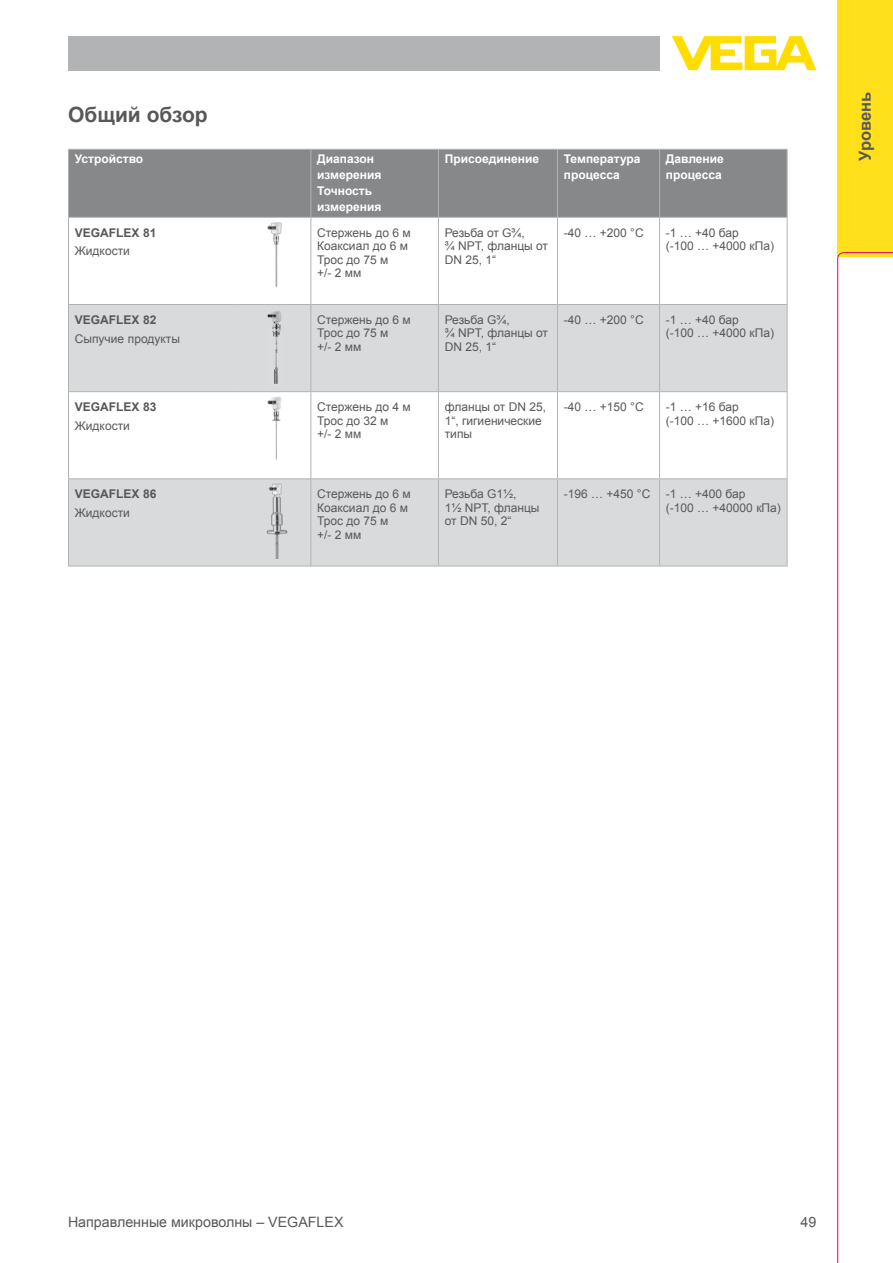
<style>
.page{position:relative;width:893px;height:1263px;background:#fff}
.page>*{position:absolute;margin:0;border:0;box-sizing:border-box;transform-origin:0 0}
.t1{font:700 21px "Arial";color:#58585a}
.t2{font:700 16.5px "Arial";color:#58585a}
.t3{font:14.25px "Arial";color:#58585a}
.t4{font:12px/13.5px "Arial";color:#58585a}
.t5{font:700 12px/15.8px "Arial";color:#fff}
.t6{font:700 12px "Arial";color:#58585a}
</style>
<div class="page">
<div style="left:68px;top:36px;width:591px;height:34px;background:#b1b3b4"></div>
<svg style="left:672px;top:36px;width:144px;height:34px"></svg>
<div style="left:838px;top:0;width:55px;height:257px;background:#ffe01a"></div>
<div style="left:69px;top:150px;width:718px;height:67px;background:#87888a"></div>
<svg style="left:69px;top:305px;width:718px;height:261px;fill:#d9dadb"></svg>
<hr style="left:68px;top:149px;width:171px;height:1px;background:#b1b3b4">
<hr style="left:68px;top:150px;width:1px;height:67px;background:#b1b3b4">
<hr style="left:239px;top:149px;width:72px;height:1px;background:#b1b3b4">
<hr style="left:311px;top:149px;width:127px;height:1px;background:#b1b3b4">
<hr style="left:310px;top:150px;width:1px;height:67px;background:#b1b3b4">
<hr style="left:438px;top:149px;width:119px;height:1px;background:#b1b3b4">
<hr style="left:438px;top:150px;width:1px;height:67px;background:#b1b3b4">
<hr style="left:557px;top:149px;width:103px;height:1px;background:#b1b3b4">
<hr style="left:557px;top:150px;width:1px;height:67px;background:#b1b3b4">
<hr style="left:660px;top:149px;width:128px;height:1px;background:#b1b3b4">
<hr style="left:659px;top:150px;width:1px;height:67px;background:#b1b3b4">
<hr style="left:787px;top:150px;width:1px;height:67px;background:#b1b3b4">
<hr style="left:68px;top:217px;width:171px;height:1px;background:#b1b3b4">
<hr style="left:239px;top:217px;width:72px;height:1px;background:#b1b3b4">
<hr style="left:311px;top:217px;width:127px;height:1px;background:#b1b3b4">
<hr style="left:438px;top:217px;width:119px;height:1px;background:#b1b3b4">
<hr style="left:438px;top:218px;width:1px;height:86px;background:#b1b3b4">
<hr style="left:557px;top:217px;width:103px;height:1px;background:#b1b3b4">
<hr style="left:557px;top:218px;width:1px;height:86px;background:#b1b3b4">
<hr style="left:660px;top:217px;width:128px;height:1px;background:#b1b3b4">
<hr style="left:659px;top:218px;width:1px;height:86px;background:#b1b3b4">
<hr style="left:787px;top:218px;width:1px;height:86px;background:#b1b3b4">
<hr style="left:68px;top:304px;width:171px;height:1px;background:#b1b3b4">
<hr style="left:239px;top:304px;width:72px;height:1px;background:#b1b3b4">
<hr style="left:311px;top:304px;width:127px;height:1px;background:#b1b3b4">
<hr style="left:438px;top:304px;width:119px;height:1px;background:#b1b3b4">
<hr style="left:438px;top:305px;width:1px;height:86px;background:#b1b3b4">
<hr style="left:557px;top:304px;width:103px;height:1px;background:#b1b3b4">
<hr style="left:557px;top:305px;width:1px;height:86px;background:#b1b3b4">
<hr style="left:660px;top:304px;width:128px;height:1px;background:#b1b3b4">
<hr style="left:659px;top:305px;width:1px;height:86px;background:#b1b3b4">
<hr style="left:787px;top:305px;width:1px;height:86px;background:#b1b3b4">
<hr style="left:68px;top:391px;width:171px;height:1px;background:#b1b3b4">
<hr style="left:239px;top:391px;width:72px;height:1px;background:#b1b3b4">
<hr style="left:311px;top:391px;width:127px;height:1px;background:#b1b3b4">
<hr style="left:438px;top:391px;width:119px;height:1px;background:#b1b3b4">
<hr style="left:438px;top:392px;width:1px;height:86px;background:#b1b3b4">
<hr style="left:557px;top:391px;width:103px;height:1px;background:#b1b3b4">
<hr style="left:557px;top:392px;width:1px;height:86px;background:#b1b3b4">
<hr style="left:660px;top:391px;width:128px;height:1px;background:#b1b3b4">
<hr style="left:659px;top:392px;width:1px;height:86px;background:#b1b3b4">
<hr style="left:787px;top:392px;width:1px;height:86px;background:#b1b3b4">
<hr style="left:68px;top:478px;width:171px;height:1px;background:#b1b3b4">
<hr style="left:239px;top:478px;width:72px;height:1px;background:#b1b3b4">
<hr style="left:311px;top:478px;width:127px;height:1px;background:#b1b3b4">
<hr style="left:438px;top:478px;width:119px;height:1px;background:#b1b3b4">
<hr style="left:438px;top:479px;width:1px;height:87px;background:#b1b3b4">
<hr style="left:557px;top:478px;width:103px;height:1px;background:#b1b3b4">
<hr style="left:557px;top:479px;width:1px;height:87px;background:#b1b3b4">
<hr style="left:660px;top:478px;width:128px;height:1px;background:#b1b3b4">
<hr style="left:659px;top:479px;width:1px;height:87px;background:#b1b3b4">
<hr style="left:787px;top:479px;width:1px;height:87px;background:#b1b3b4">
<hr style="left:68px;top:566px;width:171px;height:1px;background:#b1b3b4">
<hr style="left:239px;top:566px;width:72px;height:1px;background:#b1b3b4">
<hr style="left:311px;top:566px;width:127px;height:1px;background:#b1b3b4">
<hr style="left:438px;top:566px;width:119px;height:1px;background:#b1b3b4">
<hr style="left:557px;top:566px;width:103px;height:1px;background:#b1b3b4">
<hr style="left:660px;top:566px;width:128px;height:1px;background:#b1b3b4">
<hr style="left:68px;top:218px;width:1px;height:86px;background:#b1b3b4">
<hr style="left:68px;top:305px;width:1px;height:86px;background:#b1b3b4">
<hr style="left:68px;top:392px;width:1px;height:86px;background:#b1b3b4">
<hr style="left:68px;top:479px;width:1px;height:87px;background:#b1b3b4">
<hr style="left:310px;top:218px;width:1px;height:86px;background:#b1b3b4">
<hr style="left:310px;top:305px;width:1px;height:86px;background:#b1b3b4">
<hr style="left:310px;top:392px;width:1px;height:86px;background:#b1b3b4">
<hr style="left:310px;top:479px;width:1px;height:87px;background:#b1b3b4">
<img style="left:268px;top:223px;width:13px;height:65px">
<div style="left:249px;top:310px;width:51px;height:76px;background:#d9dadb"></div>
<img style="left:268px;top:311px;width:13px;height:73px">
<img style="left:267px;top:397px;width:15px;height:76px">
<div style="left:249px;top:483px;width:51px;height:79px;background:#d9dadb"></div>
<img style="left:266px;top:484px;width:22px;height:75px">
<svg style="left:837px;top:252px;width:56px;height:1011px"></svg>
<h1 class="t1" style="left:68px;top:100px;width:141px">Общий обзор</h1>
<p class="t5" style="left:75px;top:152px;width:70px">Устройство</p>
<p class="t5" style="left:317px;top:152px;width:66px">Диапазон измерения<br>Точность измерения</p>
<p class="t5" style="left:445px;top:152px;width:96px">Присоединение</p>
<p class="t5" style="left:564px;top:152px;width:78px">Температура процесса</p>
<p class="t5" style="left:666px;top:152px;width:59px">Давление процесса</p>
<p class="t6" style="left:75px;top:224px;width:83px">VEGAFLEX 81</p>
<p class="t4" style="left:75px;top:245px;width:57px">Жидкости</p>
<p class="t4" style="left:317px;top:226px;width:95px">Стержень до 6 м<br>Коаксиал до 6 м<br>Трос до 75 м<br>+/- 2 мм</p>
<p class="t4" style="left:445px;top:226px;width:105px">Резьба от G¾,<br>¾ NPT, фланцы от<br>DN 25, 1“</p>
<p class="t4" style="left:564px;top:226px;width:81px">-40 … +200 °C</p>
<p class="t4" style="left:666px;top:226px;width:110px">-1 … +40 бар<br>(-100 … +4000 кПа)</p>
<p class="t6" style="left:75px;top:312px;width:83px">VEGAFLEX 82</p>
<p class="t4" style="left:75px;top:332px;width:107px">Сыпучие продукты</p>
<p class="t4" style="left:317px;top:313px;width:95px">Стержень до 6 м<br>Трос до 75 м<br>+/- 2 мм</p>
<p class="t4" style="left:445px;top:313px;width:105px">Резьба G¾,<br>¾ NPT, фланцы от<br>DN 25, 1“</p>
<p class="t4" style="left:564px;top:313px;width:81px">-40 … +200 °C</p>
<p class="t4" style="left:666px;top:313px;width:110px">-1 … +40 бар<br>(-100 … +4000 кПа)</p>
<p class="t6" style="left:75px;top:399px;width:83px">VEGAFLEX 83</p>
<p class="t4" style="left:75px;top:419px;width:57px">Жидкости</p>
<p class="t4" style="left:317px;top:400px;width:95px">Стержень до 4 м<br>Трос до 32 м<br>+/- 2 мм</p>
<p class="t4" style="left:445px;top:400px;width:103px">фланцы от DN 25,<br>1“, гигиенические типы</p>
<p class="t4" style="left:564px;top:400px;width:81px">-40 … +150 °C</p>
<p class="t4" style="left:666px;top:400px;width:110px">-1 … +16 бар<br>(-100 … +1600 кПа)</p>
<p class="t6" style="left:75px;top:486px;width:83px">VEGAFLEX 86</p>
<p class="t4" style="left:75px;top:506px;width:57px">Жидкости</p>
<p class="t4" style="left:317px;top:487px;width:95px">Стержень до 6 м<br>Коаксиал до 6 м<br>Трос до 75 м<br>+/- 2 мм</p>
<p class="t4" style="left:445px;top:487px;width:96px">Резьба G1½,<br>1½ NPT, фланцы от DN 50, 2“</p>
<p class="t4" style="left:564px;top:487px;width:88px">-196 … +450 °C</p>
<p class="t4" style="left:666px;top:487px;width:116px">-1 … +400 бар<br>(-100 … +40000 кПа)</p>
<h2 class="t2" style="left:854px;top:161px;width:71px;rotate:-90deg">Уровень</h2>
<p class="t3" style="left:68px;top:1212px;width:277px">Направленные микроволны – VEGAFLEX</p>
<p class="t3" style="left:801px;top:1212px;width:17px">49</p>
</div>
